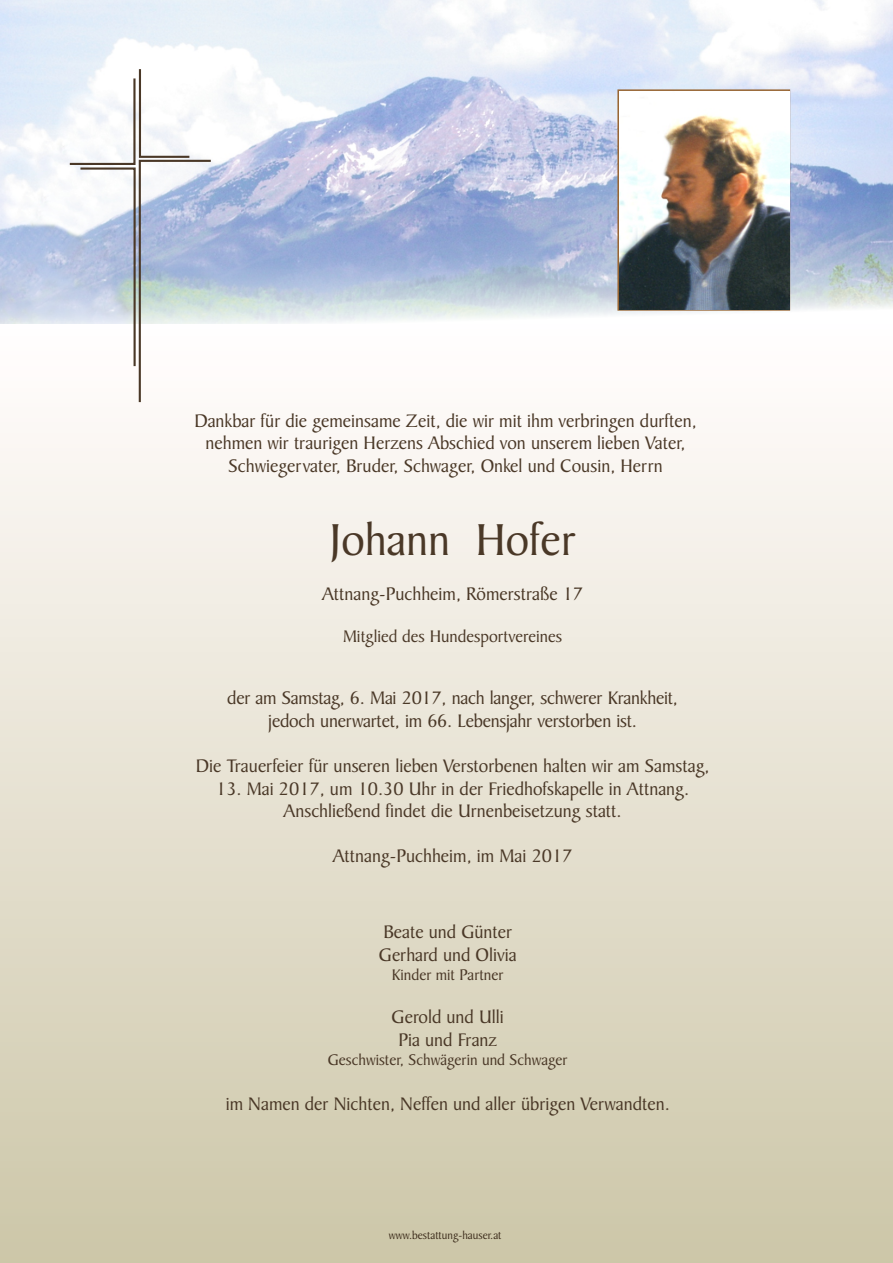
<style>
.page{position:relative;width:893px;height:1263px;background:#fff}
.page>*{position:absolute;margin:0;border:0;box-sizing:border-box;transform-origin:0 0}
.t1{font:48px "Baker Signet BT";color:#4a3827}
.t2{font:19.5px/22.6px "Baker Signet BT";color:#4a3827;text-align:center}
.t3{font:18px "Baker Signet BT";color:#4a3827}
.t4{font:16.5px "Baker Signet BT";color:#4a3827}
.t5{font:12px "Baker Signet BT";color:#3d2d1c}
</style>
<div class="page">
<img style="left:0;top:0;width:893px;height:324px">
<div style="left:0;top:325px;width:893px;height:938px;background:linear-gradient(to bottom,#fffefe,#ccc6a8)"></div>
<svg style="left:68px;top:67px;width:145px;height:337px"></svg>
<div style="left:617px;top:89px;width:173px;height:222px;border:2px solid #963"></div>
<img style="left:619px;top:91px;width:170px;height:218px">
<p class="t2" style="left:194px;top:410px;width:504px">Dankbar für die gemeinsame Zeit, die wir mit ihm verbringen durften, nehmen wir traurigen Herzens Abschied von unserem lieben Vater,<br>Schwiegervater, Bruder, Schwager, Onkel und Cousin, Herrn</p>
<h1 class="t1" style="left:329px;top:518px;width:248px">Johann Hofer</h1>
<p class="t2" style="left:322px;top:584px;width:263px">Attnang-Puchheim, Römerstraße 17</p>
<p class="t3" style="left:343px;top:628px;width:221px">Mitglied des Hundesportvereines</p>
<p class="t2" style="left:227px;top:688px;width:452px">der am Samstag, 6. Mai 2017, nach langer, schwerer Krankheit, jedoch unerwartet, im 66. Lebensjahr verstorben ist.</p>
<p class="t2" style="left:196px;top:756px;width:515px">Die Trauerfeier für unseren lieben Verstorbenen halten wir am Samstag,</p>
<p class="t2" style="left:216px;top:778px;width:474px">13. Mai 2017, um 10.30 Uhr in der Friedhofskapelle in Attnang.<br>Anschließend findet die Urnenbeisetzung statt.</p>
<p class="t2" style="left:333px;top:846px;width:241px">Attnang-Puchheim, im Mai 2017</p>
<p class="t2" style="left:379px;top:921px;width:139px;text-align:left">Beate und Günter<br>Gerhard und Olivia</p>
<p class="t4" style="left:392px;top:967px;width:113px">Kinder mit Partner</p>
<p class="t2" style="left:392px;top:1007px;width:114px">Gerold und Ulli<br>Pia und Franz</p>
<p class="t4" style="left:328px;top:1052px;width:241px">Geschwister, Schwägerin und Schwager</p>
<p class="t2" style="left:226px;top:1093px;width:446px">im Namen der Nichten, Neffen und aller übrigen Verwandten.</p>
<p class="t5" style="left:389px;top:1230px;width:114px">www.bestattung-hauser.at</p>
</div>
